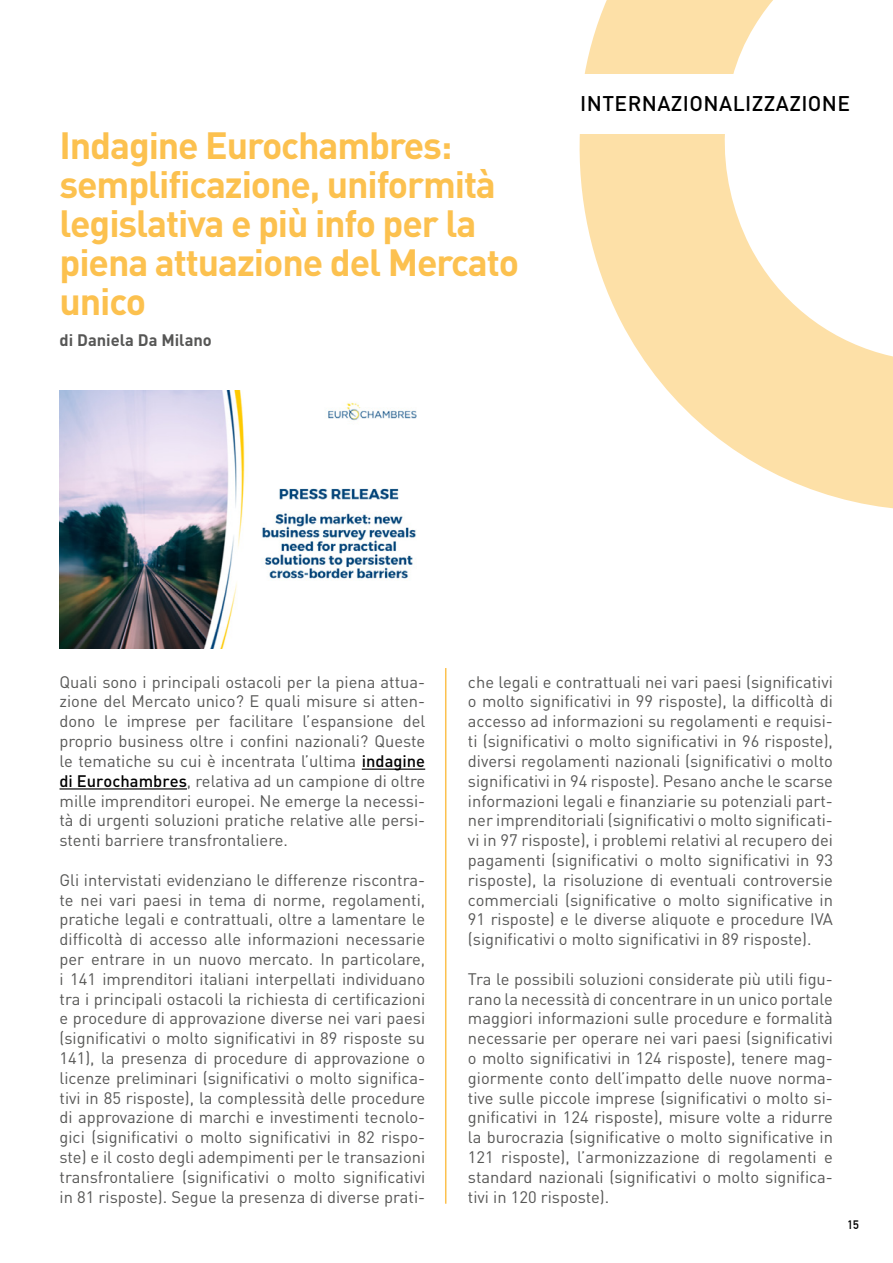
<style>
.page{position:relative;width:893px;height:1263px;background:#fff}
.page>*{position:absolute;margin:0;border:0;box-sizing:border-box;transform-origin:0 0}
.t1{font:700 37.5px/39px "DIN Pro";letter-spacing:-.03em;color:#fcc14f}
.t2{font:500 21px "DIN Pro";letter-spacing:.02em;color:#000}
.t3{font:16.5px/19.8px "DIN Pro";color:#575756;text-align:justify}
.t4{font:700 16.5px "DIN Pro";color:#575756}
.t5{font:700 12px "DIN Alternate";color:#000}
.s1{font-weight:500;color:#000}
</style>
<div class="page">
<svg style="left:579px;top:134px;width:314px;height:375px;fill:#fde0a7"></svg>
<svg style="left:584px;top:0;width:189px;height:74px"></svg>
<hr style="left:445px;top:668px;width:1px;height:536px;background:#fcc14f">
<hr style="left:362px;top:768px;width:63px;height:2px;background:#000">
<hr style="left:60px;top:788px;width:127px;height:1px;background:#000">
<img style="left:60px;top:391px;width:357px;height:257px">
<h1 class="t1" style="left:60px;top:121px;width:461px">Indagine Eurochambres: semplificazione, uniformità legislativa e più info per la piena attuazione del Mercato unico</h1>
<p class="t4" style="left:60px;top:326px;width:154px">di Daniela Da Milano</p>
<p class="t2" style="left:580px;top:86px;width:271px">INTERNAZIONALIZZAZIONE</p>
<p class="t3" style="left:60px;top:670px;width:367px">Quali sono i principali ostacoli per la piena attua&shy;zione del Mercato unico? E quali misure si atten&shy;dono le imprese per facilitare l’espansione del proprio business oltre i confini nazionali? Queste le tematiche su cui è incentrata l’ultima <span class="s1">indagine di Eurochambres</span>, relativa ad un campione di oltre mille imprenditori europei. Ne emerge la necessi&shy;tà di urgenti soluzioni pratiche relative alle persi&shy;stenti barriere transfrontaliere.</p>
<p class="t3" style="left:60px;top:868px;width:367px">Gli intervistati evidenziano le differenze riscontra&shy;te nei vari paesi in tema di norme, regolamenti, pratiche legali e contrattuali, oltre a lamentare le difficoltà di accesso alle informazioni necessarie per entrare in un nuovo mercato. In particolare, i 141 imprenditori italiani interpellati individuano tra i principali ostacoli la richiesta di certificazioni e procedure di approvazione diverse nei vari paesi (significativi o molto significativi in 89 risposte su 141), la presenza di procedure di approvazione o licenze preliminari (significativi o molto significa&shy;tivi in 85 risposte), la complessità delle procedure di approvazione di marchi e investimenti tecnolo&shy;gici (significativi o molto significativi in 82 rispo&shy;ste) e il costo degli adempimenti per le transazioni transfrontaliere (significativi o molto significativi in 81 risposte). Segue la presenza di diverse prati-</p>
<p class="t3" style="left:468px;top:670px;width:367px">che legali e contrattuali nei vari paesi (significativi o molto significativi in 99 risposte), la difficoltà di accesso ad informazioni su regolamenti e requisi&shy;ti (significativi o molto significativi in 96 risposte), diversi regolamenti nazionali (significativi o molto significativi in 94 risposte). Pesano anche le scarse informazioni legali e finanziarie su potenziali part&shy;ner imprenditoriali (significativi o molto significati&shy;vi in 97 risposte), i problemi relativi al recupero dei pagamenti (significativi o molto significativi in 93 risposte), la risoluzione di eventuali controversie commerciali (significative o molto significative in 91 risposte) e le diverse aliquote e procedure IVA (significativi o molto significativi in 89 risposte).</p>
<p class="t3" style="left:468px;top:967px;width:366px">Tra le possibili soluzioni considerate più utili figu&shy;rano la necessità di concentrare in un unico portale maggiori informazioni sulle procedure e formalità necessarie per operare nei vari paesi (significativi o molto significativi in 124 risposte), tenere mag&shy;giormente conto dell’impatto delle nuove norma&shy;tive sulle piccole imprese (significativi o molto si&shy;gnificativi in 124 risposte), misure volte a ridurre la burocrazia (significative o molto significative in 121 risposte), l’armonizzazione di regolamenti e standard nazionali (significativi o molto significa&shy;tivi in 120 risposte).</p>
<p class="t5" style="left:847px;top:1215px;width:13px">15</p>
</div>
